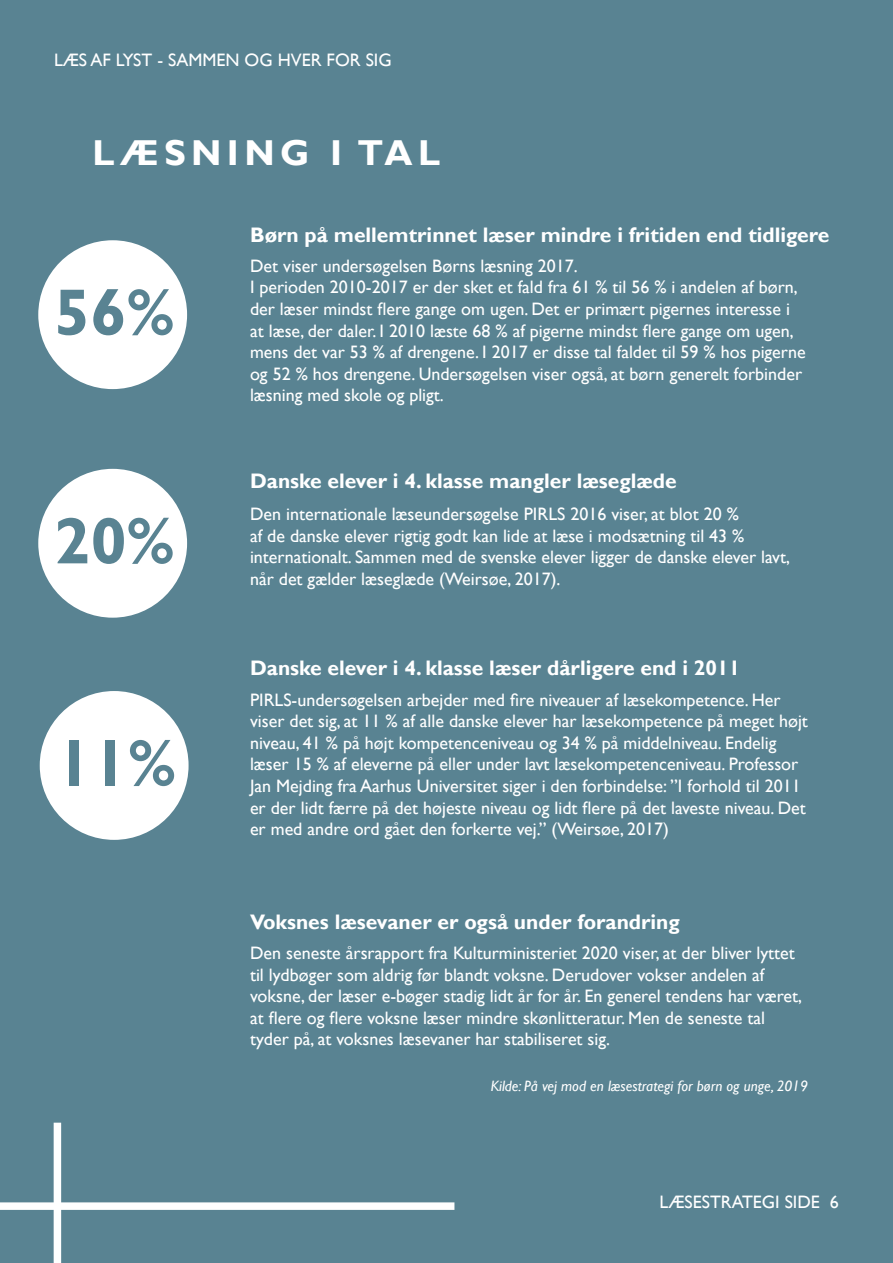
<style>
.page{position:relative;width:893px;height:1263px;background:#598392}
.page>*{position:absolute;margin:0;border:0;box-sizing:border-box;transform-origin:0 0}
.t1{font:700 66px "Gill Sans";color:#598392}
.Overskrift_hvid{font:700 36px "Gill Sans";letter-spacing:.15em;color:#fff}
.underoverskrift_hvid{font:700 21px "Gill Sans";color:#fff}
.Brødtekst_hvid{font:18px/21.6px "Gill Sans";color:#fff}
.Kursiv{font:italic 15px "Gill Sans";color:#fff}
</style>
<div class="page">
<div style="left:54px;top:1123px;width:7px;height:140px;background:#fff"></div>
<div style="left:0;top:1202px;width:454px;height:8px;background:#fff"></div>
<div style="left:38px;top:240px;width:149px;height:149px;background:#fff;border-radius:50%"></div>
<div style="left:38px;top:469px;width:149px;height:149px;background:#fff;border-radius:50%"></div>
<div style="left:40px;top:691px;width:149px;height:149px;background:#fff;border-radius:50%"></div>
<p class="Brødtekst_hvid" style="left:54px;top:50px;width:339px">LÆS AF LYST - SAMMEN OG HVER FOR SIG</p>
<h1 class="Overskrift_hvid" style="left:92px;top:131px;width:349px">LÆSNING I TAL</h1>
<h1 class="t1" style="left:54px;top:273px;width:122px">56%</h1>
<h1 class="t1" style="left:54px;top:501px;width:122px">20%</h1>
<h1 class="t1" style="left:55px;top:723px;width:122px">11%</h1>
<h2 class="underoverskrift_hvid" style="left:250px;top:222px;width:581px">Børn på mellemtrinnet læser mindre i fritiden end tidligere</h2>
<p class="Brødtekst_hvid" style="left:250px;top:255px;width:329px">Det viser undersøgelsen Børns læsning 2017.</p>
<p class="Brødtekst_hvid" style="left:250px;top:277px;width:557px">I perioden 2010-2017 er der sket et fald fra 61 % til 56 % i andelen af børn, der læser mindst flere gange om ugen. Det er primært pigernes interesse i at læse, der daler. I 2010 læste 68 % af pigerne mindst flere gange om ugen, mens det var 53 % af drengene. I 2017 er disse tal faldet til 59 % hos pigerne og 52 % hos drengene. Undersøgelsen viser også, at børn generelt forbinder læsning med skole og pligt.</p>
<h2 class="underoverskrift_hvid" style="left:250px;top:468px;width:428px">Danske elever i 4. klasse mangler læseglæde</h2>
<p class="Brødtekst_hvid" style="left:250px;top:504px;width:541px">Den internationale læseundersøgelse PIRLS 2016 viser, at blot 20 %<br>af de danske elever rigtig godt kan lide at læse i modsætning til 43 % internationalt. Sammen med de svenske elever ligger de danske elever lavt, når det gælder læseglæde (Weirsøe, 2017).</p>
<h2 class="underoverskrift_hvid" style="left:250px;top:655px;width:492px">Danske elever i 4. klasse læser dårligere end i 2011</h2>
<p class="Brødtekst_hvid" style="left:250px;top:689px;width:559px">PIRLS-undersøgelsen arbejder med fire niveauer af læsekompetence. Her viser det sig, at 11 % af alle danske elever har læsekompetence på meget højt niveau, 41 % på højt kompetenceniveau og 34 % på middelniveau. Endelig læser 15 % af eleverne på eller under lavt læsekompetenceniveau. Professor Jan Mejding fra Aarhus Universitet siger i den forbindelse: ”I forhold til 2011 er der lidt færre på det højeste niveau og lidt flere på det laveste niveau. Det er med andre ord gået den forkerte vej.” (Weirsøe, 2017)</p>
<h2 class="underoverskrift_hvid" style="left:250px;top:909px;width:431px">Voksnes læsevaner er også under forandring</h2>
<p class="Brødtekst_hvid" style="left:250px;top:942px;width:553px">Den seneste årsrapport fra Kulturministeriet 2020 viser, at der bliver lyttet til lydbøger som aldrig før blandt voksne. Derudover vokser andelen af voksne, der læser e-bøger stadig lidt år for år. En generel tendens har været, at flere og flere voksne læser mindre skønlitteratur. Men de seneste tal tyder på, at voksnes læsevaner har stabiliseret sig.</p>
<p class="Kursiv" style="left:491px;top:1077px;width:319px">Kilde: På vej mod en læsestrategi for børn og unge, 2019</p>
<p class="Brødtekst_hvid" style="left:660px;top:1192px;width:181px">LÆSESTRATEGI SIDE 6</p>
</div>
